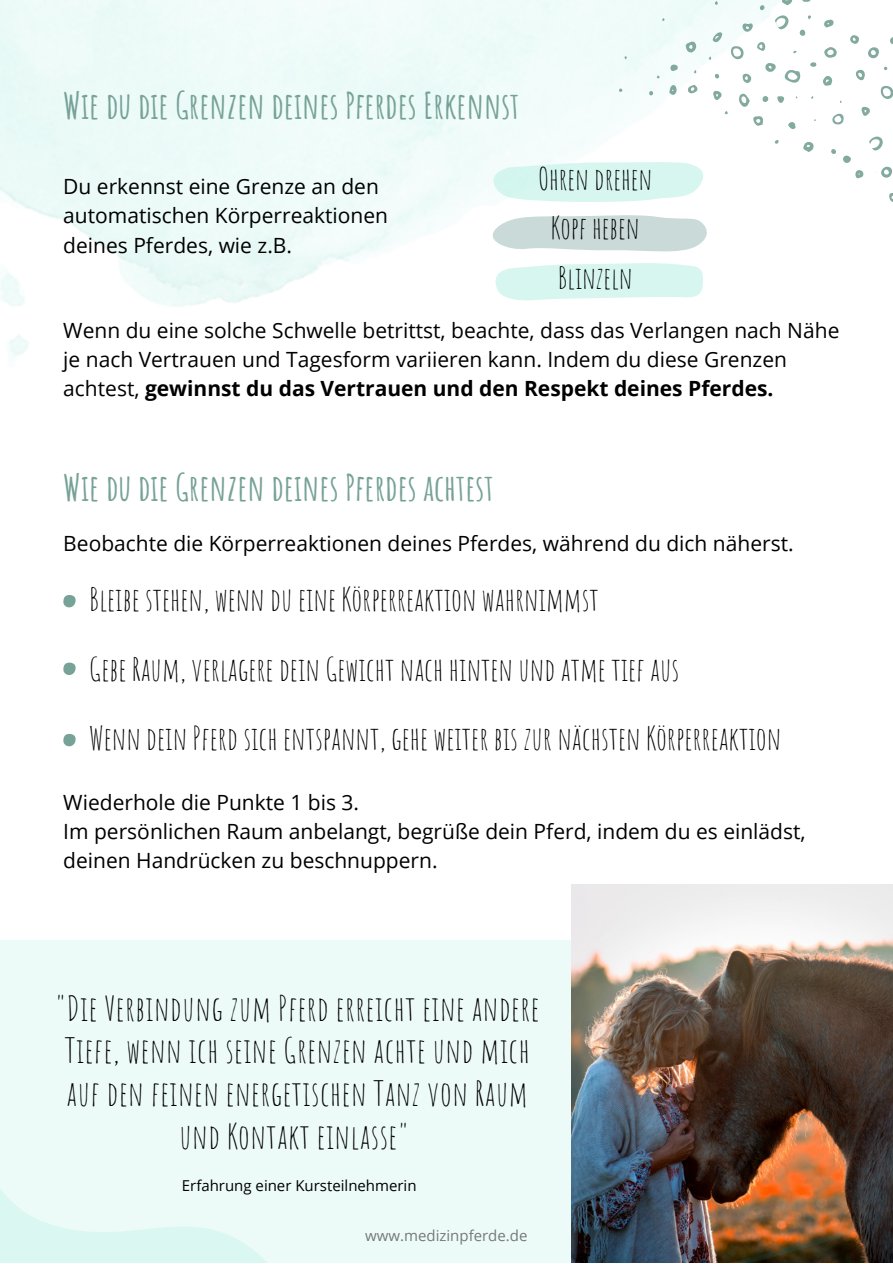
<style>
.page{position:relative;width:893px;height:1264px;background:#fff}
.page>*{position:absolute;margin:0;border:0;box-sizing:border-box;transform-origin:0 0}
.t1{font:700 36px "Amatic SC";color:#77a297}
.t2{font:33.75px/42.8px "Amatic SC";letter-spacing:.015em;color:#000;text-align:center}
.t3{font:31.5px "Amatic SC";color:#000}
.t4{font:30px "Amatic SC";color:#000}
.t5{font:21px/29.2px "Open Sans";color:#000}
.t6{font:15px "Open Sans";color:#000}
.s1{font-weight:700}
</style>
<div class="page">
<svg style="left:784px;top:69px;width:16px;height:14px"></svg>
<svg style="left:729px;top:46px;width:15px;height:13px"></svg>
<svg style="left:880px;top:86px;width:12px;height:13px"></svg>
<svg style="left:869px;top:136px;width:13px;height:15px"></svg>
<svg style="left:685px;top:40px;width:11px;height:13px"></svg>
<svg style="left:739px;top:94px;width:11px;height:13px"></svg>
<svg style="left:868px;top:47px;width:11px;height:11px"></svg>
<svg style="left:824px;top:47px;width:12px;height:11px"></svg>
<svg style="left:781px;top:0;width:12px;height:5px"></svg>
<svg style="left:803px;top:142px;width:11px;height:10px"></svg>
<svg style="left:765px;top:63px;width:10px;height:9px"></svg>
<svg style="left:753px;top:116px;width:10px;height:10px"></svg>
<svg style="left:823px;top:76px;width:9px;height:10px"></svg>
<svg style="left:855px;top:70px;width:10px;height:11px"></svg>
<svg style="left:832px;top:113px;width:11px;height:12px"></svg>
<svg style="left:742px;top:23px;width:10px;height:9px"></svg>
<svg style="left:850px;top:35px;width:9px;height:9px"></svg>
<svg style="left:824px;top:19px;width:9px;height:9px"></svg>
<svg style="left:742px;top:74px;width:9px;height:9px"></svg>
<svg style="left:889px;top:193px;width:3px;height:9px"></svg>
<svg style="left:713px;top:91px;width:8px;height:9px"></svg>
<svg style="left:861px;top:107px;width:8px;height:9px"></svg>
<svg style="left:802px;top:0;width:9px;height:2px"></svg>
<svg style="left:687px;top:85px;width:11px;height:8px"></svg>
<svg style="left:712px;top:32px;width:10px;height:10px"></svg>
<svg style="left:669px;top:85px;width:8px;height:10px"></svg>
<svg style="left:855px;top:170px;width:8px;height:8px"></svg>
<svg style="left:757px;top:42px;width:8px;height:9px"></svg>
<svg style="left:843px;top:155px;width:7px;height:8px"></svg>
<svg style="left:788px;top:122px;width:7px;height:7px"></svg>
<svg style="left:670px;top:64px;width:7px;height:7px"></svg>
<svg style="left:777px;top:96px;width:7px;height:7px"></svg>
<svg style="left:890px;top:37px;width:2px;height:7px"></svg>
<svg style="left:762px;top:96px;width:6px;height:6px"></svg>
<svg style="left:799px;top:29px;width:6px;height:7px"></svg>
<svg style="left:810px;top:62px;width:6px;height:5px"></svg>
<svg style="left:759px;top:5px;width:5px;height:5px"></svg>
<svg style="left:831px;top:149px;width:5px;height:5px"></svg>
<svg style="left:714px;top:74px;width:5px;height:5px"></svg>
<svg style="left:649px;top:91px;width:4px;height:4px"></svg>
<svg style="left:774px;top:140px;width:4px;height:4px"></svg>
<svg style="left:619px;top:88px;width:3px;height:4px"></svg>
<svg style="left:807px;top:15px;width:4px;height:4px"></svg>
<svg style="left:714px;top:1px;width:3px;height:4px"></svg>
<svg style="left:656px;top:75px;width:3px;height:4px"></svg>
<svg style="left:775px;top:15px;width:13px;height:14px"></svg>
<svg style="left:875px;top:166px;width:17px;height:12px"></svg>
<div style="left:0;top:940px;width:892px;height:322px;background:#ecfbf8"></div>
<img style="left:571px;top:884px;width:321px;height:378px">
<svg style="left:63px;top:662px;width:13px;height:13px"></svg>
<svg style="left:63px;top:734px;width:13px;height:12px"></svg>
<svg style="left:63px;top:595px;width:13px;height:12px"></svg>
<svg style="left:492px;top:162px;width:212px;height:40px;background:#daf7f1"></svg>
<svg style="left:492px;top:215px;width:215px;height:37px;background:#d2dfdf"></svg>
<svg style="left:495px;top:263px;width:208px;height:38px;background:#dcf7f1"></svg>
<p class="t1" style="left:63px;top:82px;width:457px">Wie du die Grenzen deines Pferdes Erkennst</p>
<p class="t5" style="left:63px;top:171px;width:326px">Du erkennst eine Grenze an den automatischen Körperreaktionen deines Pferdes, wie z.B.</p>
<p class="t4" style="left:538px;top:159px;width:116px">Ohren drehen</p>
<p class="t4" style="left:551px;top:208px;width:90px">Kopf heben</p>
<p class="t4" style="left:558px;top:258px;width:76px">Blinzeln</p>
<p class="t5" style="left:63px;top:315px;width:777px">Wenn du eine solche Schwelle betrittst, beachte, dass das Verlangen nach Nähe je nach Vertrauen und Tagesform variieren kann. Indem du diese Grenzen achtest, <span class="s1">gewinnst du das Vertrauen und den Respekt deines Pferdes.</span></p>
<p class="t1" style="left:63px;top:464px;width:432px">Wie du die Grenzen deines Pferdes achtest</p>
<p class="t5" style="left:63px;top:528px;width:731px">Beobachte die Körperreaktionen deines Pferdes, während du dich näherst.</p>
<p class="t3" style="left:89px;top:579px;width:511px">Bleibe stehen, wenn du eine Körperreaktion wahrnimmst</p>
<p class="t3" style="left:89px;top:648px;width:591px">Gebe Raum, verlagere dein Gewicht nach hinten und atme tief aus</p>
<p class="t3" style="left:89px;top:718px;width:693px">Wenn dein Pferd sich entspannt, gehe weiter bis zur nächsten Körperreaktion</p>
<p class="t5" style="left:63px;top:787px;width:297px">Wiederhole die Punkte 1 bis 3.</p>
<p class="t5" style="left:63px;top:816px;width:743px">Im persönlichen Raum anbelangt, begrüße dein Pferd, indem du es einlädst, deinen Handrücken zu beschnuppern.</p>
<p class="t2" style="left:55px;top:986px;width:486px">"Die Verbindung zum Pferd erreicht eine andere Tiefe, wenn ich seine Grenzen achte und mich auf den feinen energetischen Tanz von Raum und Kontakt einlasse"</p>
<p class="t6" style="left:182px;top:1175px;width:236px">Erfahrung einer Kursteilnehmerin</p>
<p class="t6" style="left:365px;top:1224px;width:164px">www.medizinpferde.de</p>
</div>
